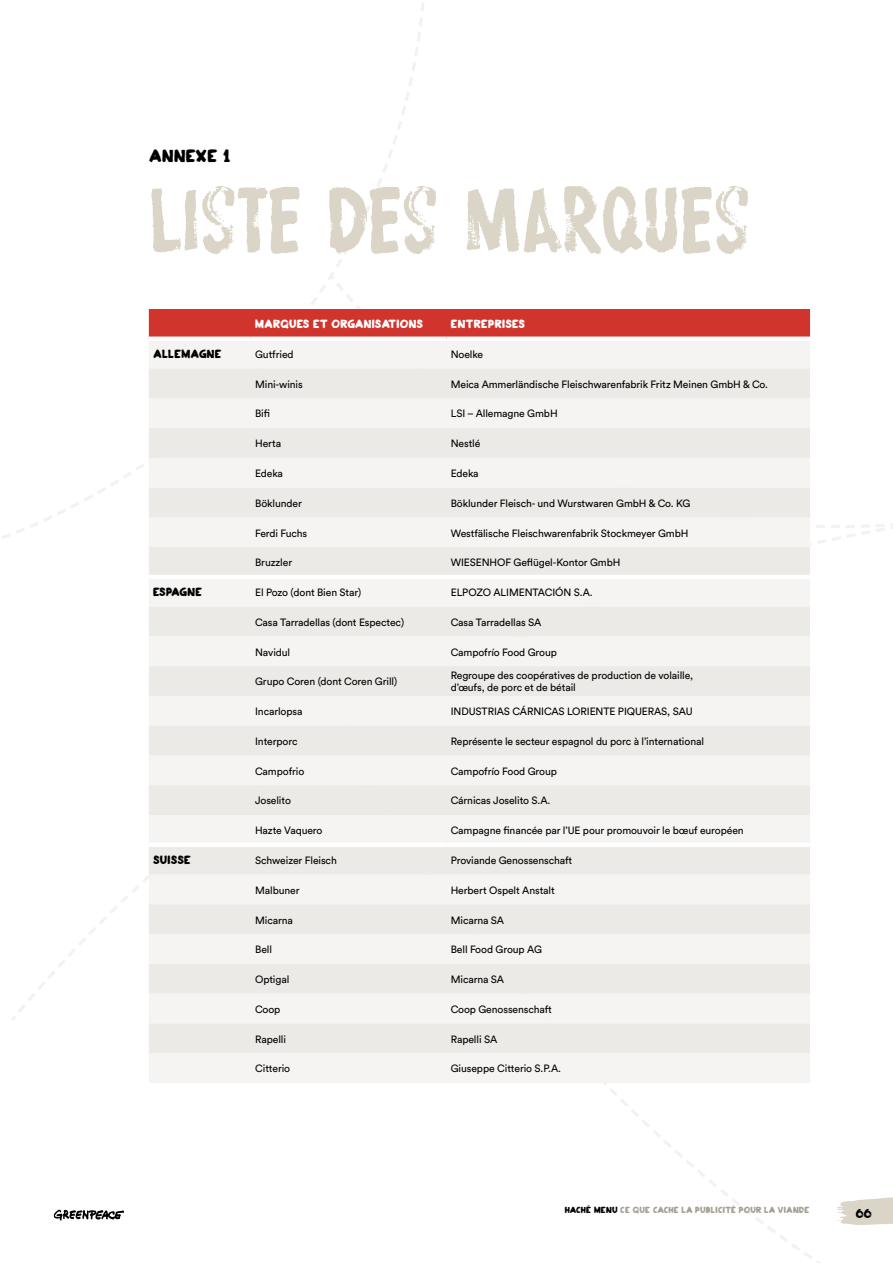
<style>
.page{position:relative;width:893px;height:1263px;background:#fff}
.page>*{position:absolute;margin:0;border:0;box-sizing:border-box;transform-origin:0 0}
.t1{font:108px "Protest Paint BB";color:#dad5c7}
.t2{font:18px "DK Plakkaat";letter-spacing:.03em;color:#000}
.t3{font:13.05px "DK Plakkaat";color:#000}
.t4{font:12px "DK Plakkaat";letter-spacing:.03em;color:#fff}
.t5{font:12px "DK Plakkaat";letter-spacing:.03em;color:#000}
.t6{font:12px "DK Plakkaat";letter-spacing:.01em;color:#000}
.t7{font:10.5px/12px "Circular Std Book";letter-spacing:-.01em;color:#000}
.t8{font:9px "DK Plakkaat";letter-spacing:.03em;color:#a49f92}
.s1{color:#000}
</style>
<div class="page">
<svg style="left:835px;top:1197px;width:58px;height:28px"></svg>
<svg style="left:54px;top:1210px;width:70px;height:10px"></svg>
<div style="left:149px;top:309px;width:661px;height:27px;background:#d0342c"></div>
<div style="left:149px;top:341px;width:661px;height:742px;background:#f5f4f3"></div>
<svg style="left:149px;top:369px;width:661px;height:684px;fill:#ebeae7"></svg>
<hr style="left:149px;top:575px;width:102px;height:4px;background:#fff">
<hr style="left:251px;top:575px;width:195px;height:4px;background:#fff">
<hr style="left:446px;top:575px;width:364px;height:4px;background:#fff">
<div style="left:149px;top:842px;width:102px;height:5px;background:#fff"></div>
<div style="left:251px;top:842px;width:195px;height:5px;background:#fff"></div>
<div style="left:446px;top:842px;width:364px;height:5px;background:#fff"></div>
<h2 class="t2" style="left:149px;top:145px;width:83px">ANNEXE 1</h2>
<h1 class="t1" style="left:149px;top:151px;width:603px">LISTE DES MARQUES</h1>
<p class="t4" style="left:255px;top:317px;width:169px">MARQUES ET ORGANISATIONS</p>
<p class="t4" style="left:451px;top:317px;width:76px">ENTREPRISES</p>
<p class="t5" style="left:153px;top:346px;width:70px">ALLEMAGNE</p>
<p class="t7" style="left:255px;top:348px;width:40px">Gutfried</p>
<p class="t7" style="left:451px;top:348px;width:34px">Noelke</p>
<p class="t7" style="left:255px;top:378px;width:49px">Mini-winis</p>
<p class="t7" style="left:451px;top:378px;width:319px">Meica Ammerländische Fleischwarenfabrik Fritz Meinen GmbH &amp; Co.</p>
<p class="t7" style="left:255px;top:408px;width:16px">Bifi</p>
<p class="t7" style="left:451px;top:408px;width:108px">LSI – Allemagne GmbH</p>
<p class="t7" style="left:255px;top:437px;width:28px">Herta</p>
<p class="t7" style="left:451px;top:437px;width:31px">Nestlé</p>
<p class="t7" style="left:255px;top:467px;width:29px">Edeka</p>
<p class="t7" style="left:451px;top:467px;width:29px">Edeka</p>
<p class="t7" style="left:255px;top:497px;width:48px">Böklunder</p>
<p class="t7" style="left:451px;top:497px;width:241px">Böklunder Fleisch- und Wurstwaren GmbH &amp; Co. KG</p>
<p class="t7" style="left:255px;top:527px;width:54px">Ferdi Fuchs</p>
<p class="t7" style="left:451px;top:527px;width:239px">Westfälische Fleischwarenfabrik Stockmeyer GmbH</p>
<p class="t7" style="left:255px;top:556px;width:39px">Bruzzler</p>
<p class="t7" style="left:451px;top:556px;width:171px">WIESENHOF Geflügel-Kontor GmbH</p>
<p class="t6" style="left:153px;top:585px;width:50px">ESPAGNE</p>
<p class="t7" style="left:255px;top:586px;width:108px">El Pozo (dont Bien Star)</p>
<p class="t7" style="left:451px;top:586px;width:143px">ELPOZO ALIMENTACIÓN S.A.</p>
<p class="t7" style="left:255px;top:616px;width:151px">Casa Tarradellas (dont Espectec)</p>
<p class="t7" style="left:451px;top:616px;width:92px">Casa Tarradellas SA</p>
<p class="t7" style="left:255px;top:646px;width:37px">Navidul</p>
<p class="t7" style="left:451px;top:646px;width:108px">Campofrío Food Group</p>
<p class="t7" style="left:255px;top:675px;width:144px">Grupo Coren (dont Coren Grill)</p>
<p class="t7" style="left:451px;top:669px;width:244px">Regroupe des coopératives de production de volaille, d’œufs, de porc et de bétail</p>
<p class="t7" style="left:255px;top:705px;width:49px">Incarlopsa</p>
<p class="t7" style="left:451px;top:705px;width:243px">INDUSTRIAS CÁRNICAS LORIENTE PIQUERAS, SAU</p>
<p class="t7" style="left:255px;top:735px;width:44px">Interporc</p>
<p class="t7" style="left:451px;top:735px;width:255px">Représente le secteur espagnol du porc à l’international</p>
<p class="t7" style="left:255px;top:765px;width:51px">Campofrio</p>
<p class="t7" style="left:451px;top:765px;width:108px">Campofrío Food Group</p>
<p class="t7" style="left:255px;top:795px;width:37px">Joselito</p>
<p class="t7" style="left:451px;top:795px;width:101px">Cárnicas Joselito S.A.</p>
<p class="t7" style="left:255px;top:824px;width:69px">Hazte Vaquero</p>
<p class="t7" style="left:451px;top:824px;width:294px">Campagne financée par l’UE pour promouvoir le bœuf européen</p>
<p class="t5" style="left:153px;top:852px;width:39px">SUISSE</p>
<p class="t7" style="left:255px;top:854px;width:83px">Schweizer Fleisch</p>
<p class="t7" style="left:451px;top:854px;width:123px">Proviande Genossenschaft</p>
<p class="t7" style="left:255px;top:884px;width:46px">Malbuner</p>
<p class="t7" style="left:451px;top:884px;width:106px">Herbert Ospelt Anstalt</p>
<p class="t7" style="left:255px;top:914px;width:39px">Micarna</p>
<p class="t7" style="left:451px;top:914px;width:55px">Micarna SA</p>
<p class="t7" style="left:255px;top:943px;width:18px">Bell</p>
<p class="t7" style="left:451px;top:943px;width:93px">Bell Food Group AG</p>
<p class="t7" style="left:255px;top:973px;width:36px">Optigal</p>
<p class="t7" style="left:451px;top:973px;width:55px">Micarna SA</p>
<p class="t7" style="left:255px;top:1003px;width:27px">Coop</p>
<p class="t7" style="left:451px;top:1003px;width:103px">Coop Genossenschaft</p>
<p class="t7" style="left:255px;top:1033px;width:32px">Rapelli</p>
<p class="t7" style="left:451px;top:1033px;width:48px">Rapelli SA</p>
<p class="t7" style="left:255px;top:1062px;width:37px">Citterio</p>
<p class="t7" style="left:451px;top:1062px;width:112px">Giuseppe Citterio S.P.A.</p>
<p class="t8" style="left:565px;top:1204px;width:246px"><span class="s1">HACHÉ MENU</span> CE QUE CACHE LA PUBLICITÉ POUR LA VIANDE</p>
<p class="t3" style="left:856px;top:1205px;width:17px">66</p>
</div>
